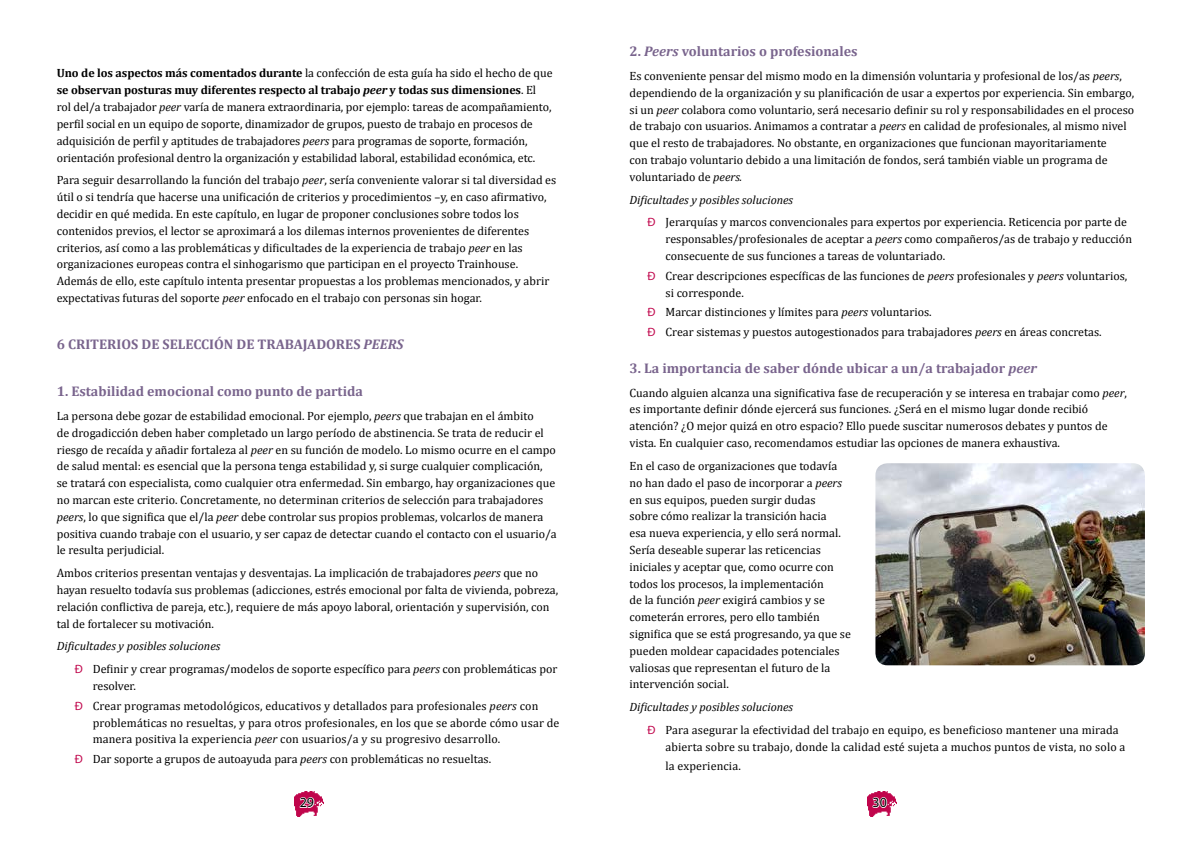
<style>
.page{position:relative;width:1191px;height:842px;background:#fff}
.page>*{position:absolute;margin:0;border:0;box-sizing:border-box;transform-origin:0 0}
.t1{font:700 14px "Cambria";color:#79648d}
.t2{font:14px "Myriad Pro";color:#000}
.t3{font:12px/16.8px "Cambria";color:#000}
.s1{font-weight:700}
.s2{font-weight:700;font-style:italic}
.s3{font-style:italic}
.s4{font-family:"Myriad Pro";color:#c0064c}
</style>
<div class="page">
<img style="left:294px;top:792px;width:30px;height:24px">
<svg style="left:298px;top:796px;width:17px;height:13px"></svg>
<img style="left:867px;top:792px;width:29px;height:24px">
<svg style="left:871px;top:796px;width:17px;height:13px"></svg>
<img style="left:875px;top:463px;width:270px;height:202px">
<p class="t3" style="left:57px;top:65px;width:497px"><span class="s1">Uno de los aspectos más comentados durante</span> la confección de esta guía ha sido el hecho de que <span class="s1">se observan posturas muy diferentes respecto al trabajo</span> <span class="s2">peer</span> <span class="s1">y todas sus dimensiones</span>. El rol del/a trabajador <span class="s3">peer</span> varía de manera extraordinaria, por ejemplo: tareas de acompañamiento, perfil social en un equipo de soporte, dinamizador de grupos, puesto de trabajo en procesos de adquisición de perfil y aptitudes de trabajadores <span class="s3">peers</span> para programas de soporte, formación, orientación profesional dentro la organización y estabilidad laboral, estabilidad económica, etc.</p>
<p class="t3" style="left:57px;top:172px;width:501px">Para seguir desarrollando la función del trabajo <span class="s3">peer</span>, sería conveniente valorar si tal diversidad es útil o si tendría que hacerse una unificación de criterios y procedimientos –y, en caso afirmativo, decidir en qué medida. En este capítulo, en lugar de proponer conclusiones sobre todos los contenidos previos, el lector se aproximará a los dilemas internos provenientes de diferentes criterios, así como a las problemáticas y dificultades de la experiencia de trabajo <span class="s3">peer</span> en las organizaciones europeas contra el sinhogarismo que participan en el proyecto Trainhouse.<br>Además de ello, este capítulo intenta presentar propuestas a los problemas mencionados, y abrir expectativas futuras del soporte <span class="s3">peer</span> enfocado en el trabajo con personas sin hogar.</p>
<p class="t1" style="left:57px;top:334px;width:348px">6 CRITERIOS DE SELECCIÓN DE TRABAJADORES <span class="s3">PEERS</span></p>
<p class="t1" style="left:57px;top:381px;width:308px">1. Estabilidad emocional como punto de partida</p>
<p class="t3" style="left:57px;top:407px;width:501px">La persona debe gozar de estabilidad emocional. Por ejemplo, <span class="s3">peers</span> que trabajan en el ámbito<br>de drogadicción deben haber completado un largo período de abstinencia. Se trata de reducir el riesgo de recaída y añadir fortaleza al <span class="s3">peer</span> en su función de modelo. Lo mismo ocurre en el campo de salud mental: es esencial que la persona tenga estabilidad y, si surge cualquier complicación,<br>se tratará con especialista, como cualquier otra enfermedad. Sin embargo, hay organizaciones que no marcan este criterio. Concretamente, no determinan criterios de selección para trabajadores <span class="s3">peers</span>, lo que significa que el/la <span class="s3">peer</span> debe controlar sus propios problemas, volcarlos de manera positiva cuando trabaje con el usuario, y ser capaz de detectar cuando el contacto con el usuario/a le resulta perjudicial.</p>
<p class="t3" style="left:57px;top:565px;width:503px">Ambos criterios presentan ventajas y desventajas. La implicación de trabajadores <span class="s3">peers</span> que no hayan resuelto todavía sus problemas (adicciones, estrés emocional por falta de vivienda, pobreza, relación conflictiva de pareja, etc.), requiere de más apoyo laboral, orientación y supervisión, con tal de fortalecer su motivación.</p>
<p class="t3" style="left:75px;top:635px;width:484px;line-height:22.8px;text-indent:-18px"><span class="s3">Dificultades y posibles soluciones<br></span><span class="s4">Ð</span> Definir y crear programas/modelos de soporte específico para <span class="s3">peers</span> con problemáticas por</p>
<p class="t3" style="left:75px;top:676px;width:465px;line-height:19.8px;text-indent:18px">resolver.<br><span class="s4">Ð</span> Crear programas metodológicos, educativos y detallados para profesionales <span class="s3">peers</span> con</p>
<p class="t3" style="left:93px;top:714px;width:468px">problemáticas no resueltas, y para otros profesionales, en los que se aborde cómo usar de manera positiva la experiencia <span class="s3">peer</span> con usuarios/a y su progresivo desarrollo.</p>
<p class="t3" style="left:75px;top:751px;width:418px"><span class="s4">Ð</span> Dar soporte a grupos de autoayuda para <span class="s3">peers</span> con problemáticas no resueltas.</p>
<p class="t1" style="left:629px;top:42px;width:229px">2. <span class="s3">Peers</span> voluntarios o profesionales</p>
<p class="t3" style="left:629px;top:68px;width:506px">Es conveniente pensar del mismo modo en la dimensión voluntaria y profesional de los/as <span class="s3">peers</span>, dependiendo de la organización y su planificación de usar a expertos por experiencia. Sin embargo, si un <span class="s3">peer</span> colabora como voluntario, será necesario definir su rol y responsabilidades en el proceso de trabajo con usuarios. Animamos a contratar a <span class="s3">peers</span> en calidad de profesionales, al mismo nivel que el resto de trabajadores. No obstante, en organizaciones que funcionan mayoritariamente<br>con trabajo voluntario debido a una limitación de fondos, será también viable un programa de voluntariado de <span class="s3">peers.</span></p>
<p class="t3" style="left:647px;top:188px;width:481px;line-height:22.8px;text-indent:-18px"><span class="s3">Dificultades y posibles soluciones<br></span><span class="s4">Ð</span> Jerarquías y marcos convencionales para expertos por experiencia. Reticencia por parte de</p>
<p class="t3" style="left:665px;top:231px;width:468px">responsables/profesionales de aceptar a <span class="s3">peers</span> como compañeros/as de trabajo y reducción consecuente de sus funciones a tareas de voluntariado.</p>
<p class="t3" style="left:665px;top:267px;width:463px;text-indent:-18px"><span class="s4">Ð</span> Crear descripciones específicas de las funciones de <span class="s3">peers</span> profesionales y <span class="s3">peers</span> voluntarios, si corresponde.</p>
<p class="t3" style="left:647px;top:302px;width:455px;line-height:19.8px"><span class="s4">Ð</span> Marcar distinciones y límites para <span class="s3">peers</span> voluntarios.<br><span class="s4">Ð</span> Crear sistemas y puestos autogestionados para trabajadores <span class="s3">peers</span> en áreas concretas.</p>
<p class="t1" style="left:629px;top:358px;width:409px">3. La importancia de saber dónde ubicar a un/a trabajador <span class="s3">peer</span></p>
<p class="t3" style="left:629px;top:384px;width:499px">Cuando alguien alcanza una significativa fase de recuperación y se interesa en trabajar como <span class="s3">peer</span>, es importante definir dónde ejercerá sus funciones. ¿Será en el mismo lugar donde recibió atención? ¿O mejor quizá en otro espacio? Ello puede suscitar numerosos debates y puntos de vista. En cualquier caso, recomendamos estudiar las opciones de manera exhaustiva.</p>
<p class="t3" style="left:629px;top:457px;width:223px">En el caso de organizaciones que todavía no han dado el paso de incorporar a <span class="s3">peers </span>en sus equipos, pueden surgir dudas<br>sobre cómo realizar la transición hacia<br>esa nueva experiencia, y ello será normal.<br>Sería deseable superar las reticencias iniciales y aceptar que, como ocurre con todos los procesos, la implementación<br>de la función <span class="s3">peer</span> exigirá cambios y se cometerán errores, pero ello también significa que se está progresando, ya que se pueden moldear capacidades potenciales valiosas que representan el futuro de la intervención social.</p>
<p class="t3" style="left:647px;top:696px;width:473px;line-height:22.8px;text-indent:-18px"><span class="s3">Dificultades y posibles soluciones<br></span><span class="s4">Ð</span> Para asegurar la efectividad del trabajo en equipo, es beneficioso mantener una mirada</p>
<p class="t3" style="left:665px;top:737px;width:461px;line-height:19.6px">abierta sobre su trabajo, donde la calidad esté sujeta a muchos puntos de vista, no solo a la experiencia.</p>
<p class="t2" style="left:300px;top:794px;width:16px">29</p>
<p class="t2" style="left:872px;top:794px;width:16px">30</p>
</div>
